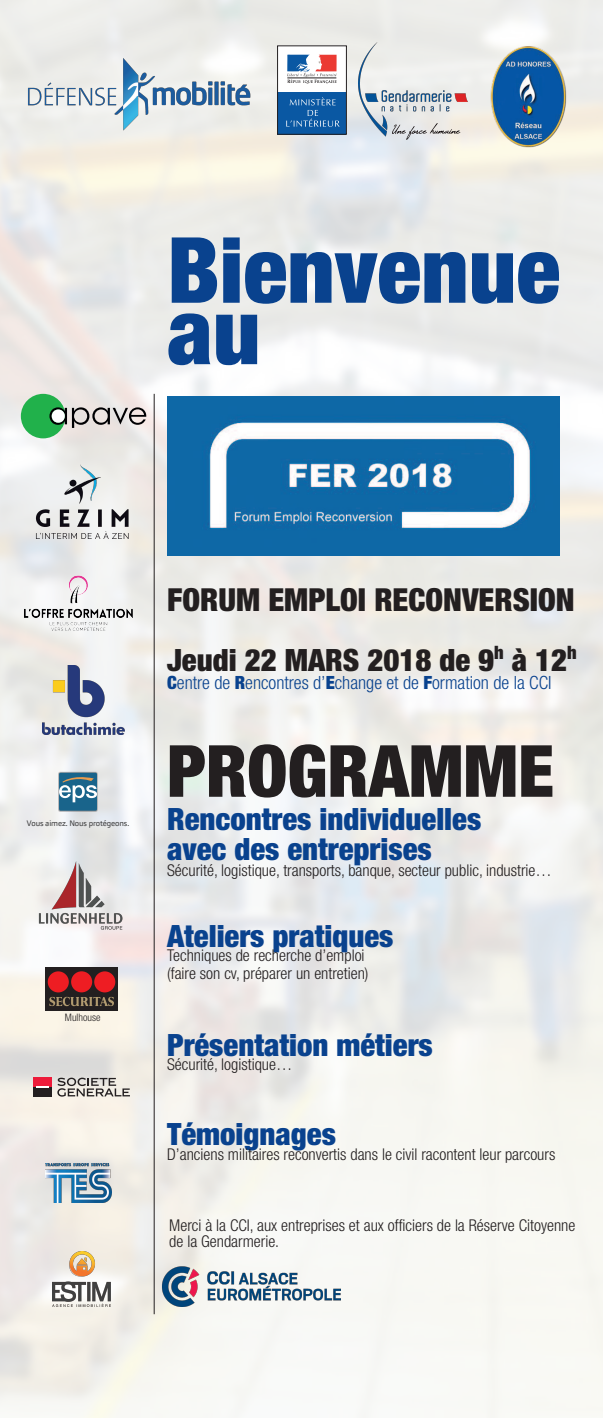
<style>
.page{position:relative;width:603px;height:1418px;background:#fff}
.page>*{position:absolute;margin:0;border:0;box-sizing:border-box;transform-origin:0 0}
.t1{font:900 condensed 91.38px "Helvetica Neue";color:#09428e}
.t2{font:900 condensed 72px "Helvetica Neue";color:#231f20}
.t3{font:900 condensed 31.75px "Helvetica Neue";color:#231f20}
.t4{font:900 condensed 30.75px/29.9px "Helvetica Neue";color:#09428e}
.t5{font:900 condensed 30.75px "Helvetica Neue";color:#231f20}
.t6{font:300 condensed 18.25px "Helvetica Neue";color:#09428e}
.t7{font:300 condensed 16.25px/17.9px "Helvetica Neue";color:#231f20}
.t8{font:300 condensed 10.3px "Helvetica Neue";color:#231f20}
.t9{font:7.9px "Carnas";letter-spacing:-.01em;color:#3e3e3f}
.s1{font-weight:900}
</style>
<div class="page">
<img style="left:0;top:0;width:602px;height:1417px">
<img style="left:358px;top:42px;width:109px;height:97px">
<img style="left:25px;top:55px;width:230px;height:80px">
<img style="left:470px;top:42px;width:112px;height:112px">
<img style="left:43px;top:665px;width:81px;height:69px">
<div style="left:58px;top:771px;width:40px;height:40px;background:#231f20;opacity:.5"></div>
<div style="left:59px;top:772px;width:38px;height:38px;background:#19648b;border-radius:2px"></div>
<svg style="left:59px;top:777px;width:38px;height:25px"></svg>
<img style="left:38px;top:856px;width:87px;height:78px">
<div style="left:45px;top:967px;width:73px;height:44px;background:#231f20"></div>
<div style="left:94px;top:971px;width:21px;height:21px;background:#ee1d23;border-radius:50%"></div>
<div style="left:71px;top:971px;width:21px;height:21px;background:#ee1d23;border-radius:50%"></div>
<div style="left:48px;top:971px;width:21px;height:21px;background:#ee1d23;border-radius:50%"></div>
<svg style="left:49px;top:996px;width:65px;height:10px"></svg>
<svg style="left:57px;top:1077px;width:73px;height:19px"></svg>
<div style="left:33px;top:1077px;width:19px;height:10px;background:#ed1b3a"></div>
<div style="left:33px;top:1087px;width:19px;height:9px;background:#231f20"></div>
<svg style="left:36px;top:1086px;width:12px;height:1px"></svg>
<img style="left:45px;top:1163px;width:67px;height:39px">
<img style="left:52px;top:1251px;width:58px;height:55px">
<img style="left:21px;top:572px;width:115px;height:63px">
<img style="left:25px;top:458px;width:115px;height:88px">
<img style="left:167px;top:397px;width:392px;height:158px">
<hr style="left:154px;top:394px;width:1px;height:920px;background:#231f20">
<img style="left:159px;top:1261px;width:188px;height:53px">
<div style="left:21px;top:394px;width:44px;height:44px;background:#21b14b;border-radius:50%"></div>
<svg style="left:49px;top:407px;width:97px;height:21px;background:#a3a6a0"></svg>
<div style="left:278px;top:46px;width:68px;height:47px;background:#fff"></div>
<svg style="left:287px;top:55px;width:49px;height:29px"></svg>
<div style="left:277px;top:92px;width:69px;height:42px;background:#0a58a3"></div>
<div style="left:277px;top:46px;width:69px;height:89px;border:1px solid #231f20"></div>
<svg style="left:286px;top:97px;width:53px;height:30px"></svg>
<h1 class="t1" style="left:167px;top:195px;width:394px">Bienvenue</h1>
<h1 class="t1" style="left:167px;top:256px;width:95px">au</h1>
<p class="t9" style="left:27px;top:820px;width:104px">Vous aimez. Nous protégeons.</p>
<p class="t8" style="left:65px;top:1013px;width:37px">Mulhouse</p>
<h3 class="t3" style="left:167px;top:573px;width:408px">FORUM EMPLOI RECONVERSION</h3>
<h3 class="t5" style="left:167px;top:635px;width:411px">Jeudi 22 MARS 2018 de 9<sup>h</sup> à 12<sup>h</sup></h3>
<p class="t6" style="left:167px;top:676px;width:385px"><span class="s1">C</span>entre de <span class="s1">R</span>encontres d’<span class="s1">E</span>change et de <span class="s1">F</span>ormation de la CCI</p>
<h2 class="t2" style="left:167px;top:712px;width:388px">PROGRAMME</h2>
<h3 class="t4" style="left:167px;top:802px;width:315px">Rencontres individuelles avec des entreprises</h3>
<p class="t7" style="left:167px;top:862px;width:386px">Sécurité, logistique, transports, banque, secteur public, industrie…</p>
<h3 class="t4" style="left:167px;top:919px;width:228px">Ateliers pratiques</h3>
<p class="t7" style="left:167px;top:948px;width:203px">Techniques de recherche d’emploi (faire son cv, préparer un entretien)</p>
<h3 class="t4" style="left:167px;top:1028px;width:267px">Présentation métiers</h3>
<p class="t7" style="left:167px;top:1056px;width:127px">Sécurité, logistique…</p>
<h3 class="t4" style="left:167px;top:1117px;width:170px">Témoignages</h3>
<p class="t7" style="left:167px;top:1146px;width:389px">D’anciens militaires reconvertis dans le civil racontent leur parcours</p>
<p class="t7" style="left:169px;top:1218px;width:407px;line-height:16.2px">Merci à la CCI, aux entreprises et aux officiers de la Réserve Citoyenne de la Gendarmerie.</p>
</div>
